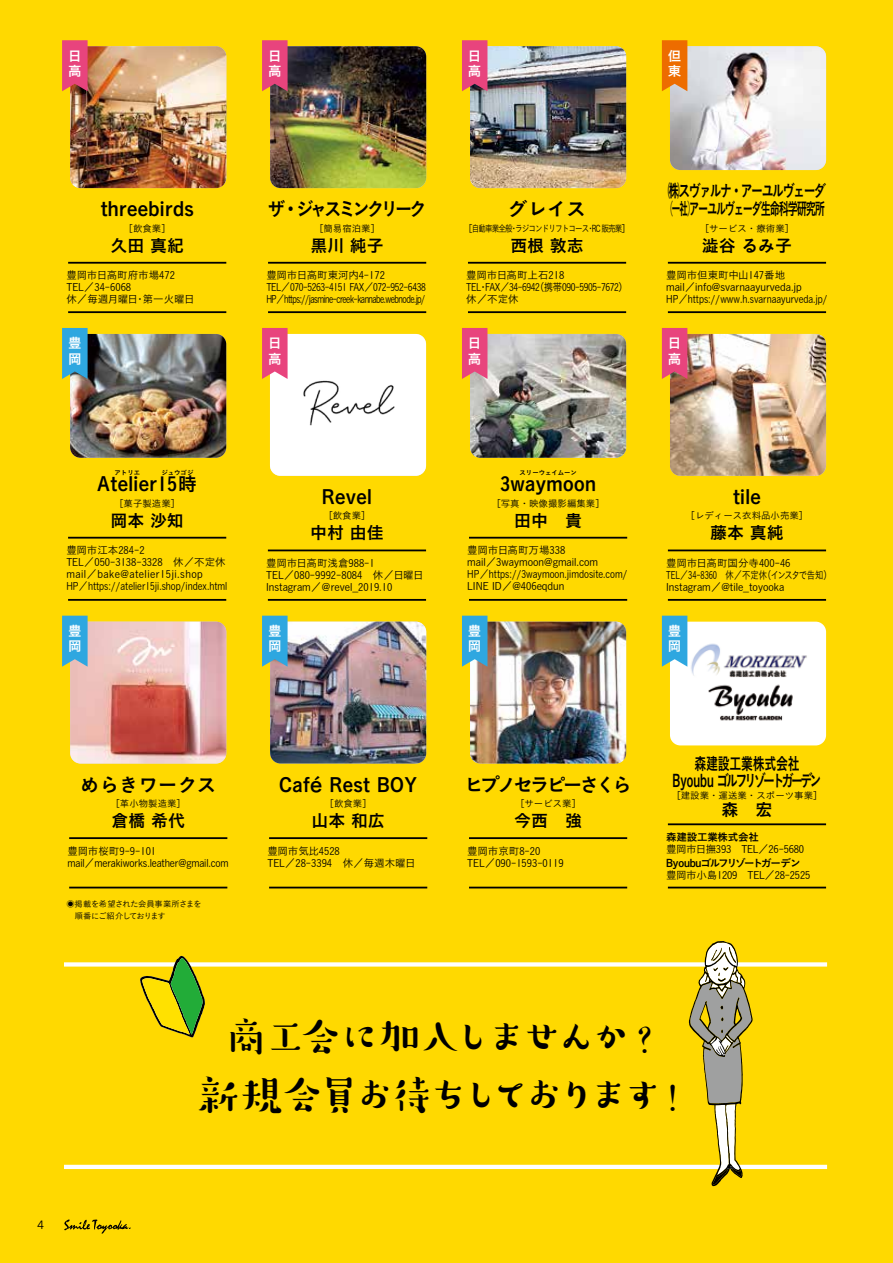
<style>
.page{position:relative;width:893px;height:1263px;background:#ffd900}
.page>*{position:absolute;margin:0;border:0;box-sizing:border-box;transform-origin:0 0}
.t1{font:500 42.45px "Suzumushi Std";letter-spacing:-.17em;color:#000}
.t2{font:19.2px "Koburina Go Std W6";letter-spacing:.02em;color:#000}
.t3{font:19.2px "Koburina Go Std W6";letter-spacing:-.14em;color:#000}
.t4{font:19.2px "Koburina Go Std W6";letter-spacing:-.18em;color:#000;scale:.9 1}
.t5{font:19.2px "Koburina Go Std W6";letter-spacing:.02em;color:#000;scale:.9 1}
.t6{font:16.95px/18.9px "Koburina Go Std W6";letter-spacing:-.12em;color:#000;scale:.7 1}
.t7{font:16.95px "Koburina Go Std W6";letter-spacing:-.02em;color:#000}
.t8{font:16.95px "Koburina Go Std W1";color:#000;scale:.5 1}
.t9{font:13.5px/15.3px "Koburina Go Std W6";color:#fff}
.t10{font:12px "Avenir Next";color:#000}
.t11{font:10.5px/12px "Koburina Go Std W3";color:#000}
.t12{font:10.5px/12px "Koburina Go Std W3";letter-spacing:-.06em;color:#000}
.t13{font:10.5px "Koburina Go Std W3";letter-spacing:-.02em;color:#000}
.t14{font:10.5px/12px "Koburina Go Std W3";color:#000;scale:.8 1}
.t15{font:10.5px/12px "Koburina Go Std W3";letter-spacing:-.04em;color:#000}
.t16{font:10.5px "Koburina Go Std W6";letter-spacing:-.095em;color:#000}
.t17{font:10.5px "Koburina Go Std W3";letter-spacing:-.04em;color:#000;scale:.9 1}
.t18{font:10.5px "Koburina Go Std W6";letter-spacing:-.02em;color:#000}
.t19{font:10.5px/12px "Koburina Go Std W3";color:#000;scale:.9 1}
.t20{font:9.45px "Koburina Go Std W3";color:#000}
.t21{font:9.45px "Koburina Go Std W3";letter-spacing:-.12em;color:#000}
.t22{font:9.45px "Koburina Go Std W3";color:#000;scale:.8 1}
.t23{font:8.25px/12px "Koburina Go Std W3";letter-spacing:-.05em;color:#000}
.t24{font:6.45px "Koburina Go Std W6";color:#000}
.s1{font-family:"Koburina Go Std W1"}
</style>
<div class="page">
<hr style="left:64px;top:1165px;width:763px;height:4px;background:#fff">
<svg style="left:64px;top:962px;width:763px;height:4px;background:#fffbe9"></svg>
<img style="left:670px;top:334px;width:156px;height:142px">
<div style="left:270px;top:334px;width:156px;height:142px;background:#fff"></div>
<img style="left:670px;top:46px;width:156px;height:124px">
<div style="left:670px;top:622px;width:156px;height:123px;background:#fff;border-radius:10px"></div>
<img style="left:687px;top:637px;width:120px;height:84px">
<img style="left:470px;top:334px;width:156px;height:124px">
<img style="left:470px;top:46px;width:156px;height:142px">
<img style="left:470px;top:622px;width:156px;height:141px">
<img style="left:270px;top:622px;width:156px;height:141px">
<img style="left:70px;top:622px;width:156px;height:141px">
<img style="left:270px;top:46px;width:156px;height:142px">
<img style="left:70px;top:334px;width:156px;height:124px">
<img style="left:70px;top:46px;width:156px;height:142px">
<svg style="left:140px;top:956px;width:65px;height:81px"></svg>
<svg style="left:689px;top:941px;width:64px;height:245px"></svg>
<svg style="left:64px;top:1219px;width:67px;height:15px"></svg>
<svg style="left:662px;top:40px;width:25px;height:51px"></svg>
<hr style="left:668px;top:549px;width:158px;height:2px;background:#000">
<hr style="left:668px;top:599px;width:158px;height:2px;background:#000">
<hr style="left:469px;top:537px;width:158px;height:2px;background:#000">
<hr style="left:469px;top:599px;width:158px;height:2px;background:#000">
<hr style="left:268px;top:549px;width:158px;height:2px;background:#000">
<hr style="left:268px;top:599px;width:158px;height:2px;background:#000">
<hr style="left:668px;top:262px;width:158px;height:2px;background:#000">
<hr style="left:668px;top:311px;width:158px;height:2px;background:#000">
<hr style="left:668px;top:823px;width:158px;height:2px;background:#000">
<hr style="left:668px;top:887px;width:158px;height:1px;background:#000">
<hr style="left:468px;top:262px;width:158px;height:2px;background:#000">
<hr style="left:468px;top:311px;width:158px;height:2px;background:#000">
<hr style="left:469px;top:837px;width:158px;height:2px;background:#000">
<hr style="left:469px;top:887px;width:158px;height:1px;background:#000">
<hr style="left:269px;top:837px;width:158px;height:2px;background:#000">
<hr style="left:269px;top:887px;width:158px;height:1px;background:#000">
<hr style="left:69px;top:837px;width:158px;height:2px;background:#000">
<hr style="left:69px;top:887px;width:158px;height:1px;background:#000">
<hr style="left:268px;top:262px;width:158px;height:2px;background:#000">
<hr style="left:268px;top:311px;width:158px;height:2px;background:#000">
<hr style="left:68px;top:537px;width:158px;height:2px;background:#000">
<hr style="left:68px;top:599px;width:158px;height:2px;background:#000">
<hr style="left:68px;top:262px;width:158px;height:2px;background:#000">
<hr style="left:68px;top:311px;width:158px;height:2px;background:#000">
<svg style="left:62px;top:616px;width:26px;height:51px"></svg>
<svg style="left:62px;top:328px;width:26px;height:51px"></svg>
<svg style="left:262px;top:616px;width:26px;height:51px"></svg>
<svg style="left:462px;top:616px;width:25px;height:51px"></svg>
<svg style="left:662px;top:616px;width:25px;height:51px"></svg>
<svg style="left:662px;top:328px;width:25px;height:51px"></svg>
<svg style="left:462px;top:328px;width:25px;height:51px"></svg>
<svg style="left:462px;top:40px;width:25px;height:51px"></svg>
<svg style="left:262px;top:328px;width:26px;height:51px"></svg>
<svg style="left:262px;top:40px;width:26px;height:51px"></svg>
<svg style="left:62px;top:40px;width:26px;height:51px"></svg>
<p class="t9" style="left:68px;top:48px;width:14px">日高</p>
<p class="t9" style="left:268px;top:48px;width:14px">日高</p>
<p class="t9" style="left:468px;top:48px;width:14px">日高</p>
<p class="t9" style="left:668px;top:48px;width:15px">但東</p>
<h2 class="t2" style="left:101px;top:194px;width:95px">threebirds</h2>
<p class="t20" style="left:124px;top:221px;width:49px">［飲食業[</p>
<h3 class="t7" style="left:110px;top:232px;width:75px">久田真紀</h3>
<p class="t11" style="left:66px;top:269px;width:110px">豊岡市日高町府市場472<br>TEL／34-6068</p>
<p class="t11" style="left:66px;top:293px;width:130px">休／毎週月曜日第一火曜日</p>
<p class="t11" style="left:135px;top:293px;width:12px">・</p>
<p class="t9" style="left:68px;top:336px;width:14px">豊岡</p>
<h2 class="t5" style="left:268px;top:194px;width:21px">ザ</h2>
<h2 class="t4" style="left:296px;top:194px;width:146px">ジャスミンクリーク</h2>
<h2 class="t5" style="left:282px;top:194px;width:21px">・</h2>
<p class="t20" style="left:314px;top:221px;width:68px">［簡易宿泊業[</p>
<h3 class="t7" style="left:310px;top:232px;width:75px">黒川純子</h3>
<p class="t12" style="left:266px;top:269px;width:161px">豊岡市日高町東河内4-172<br>TEL／070-5263-4151 FAX／072-952-6438<br>HP／https://jasmine-creek-kannabe.webnode /j p.</p>
<h2 class="t2" style="left:508px;top:194px;width:79px">グレイス</h2>
<p class="t21" style="left:463px;top:221px;width:169px">［自動車業全般ラジコンドリフトコース RC 販売業[</p>
<p class="t22" style="left:510px;top:221px;width:11px">・</p>
<h3 class="t7" style="left:510px;top:232px;width:75px">西根敦志</h3>
<p class="t15" style="left:535px;top:269px;width:95px;text-indent:-69px">豊岡市日高町上石218<br>（携帯090-5905-7672(</p>
<p class="t22" style="left:587px;top:221px;width:11px">・</p>
<p class="t17" style="left:466px;top:279px;width:83px">TEL FAX／34-6942</p>
<p class="t19" style="left:466px;top:281px;width:60px;text-indent:12px">・<br>休／不定休</p>
<h3 class="t6" style="left:665px;top:181px;width:232px">㈱スヴァルナ・アーユルヴェーダ<span class="s1">（</span>一社アーユルヴェーダ生命科学研究所</h3>
<h3 class="t8" style="left:687px;top:196px;width:19px">）</h3>
<p class="t20" style="left:700px;top:221px;width:96px">［サービス・療術業[</p>
<h3 class="t7" style="left:702px;top:232px;width:92px">澁谷るみ子</h3>
<p class="t11" style="left:666px;top:269px;width:163px">豊岡市但東町中山147番地<br>mail／info@svarnaayurveda j p.<br>HP／https://www .h. svarnaayurveda j p. /</p>
<p class="t9" style="left:268px;top:336px;width:14px">日高</p>
<p class="t9" style="left:468px;top:336px;width:14px">日高</p>
<p class="t9" style="left:668px;top:336px;width:14px">日高</p>
<p class="t24" style="left:161px;top:467px;width:33px">ジュウゴジ</p>
<p class="t20" style="left:114px;top:496px;width:68px">［菓子製造業[</p>
<h3 class="t7" style="left:110px;top:507px;width:75px">岡本沙知</h3>
<p class="t11" style="left:66px;top:544px;width:162px">豊岡市江本284-2<br>TEL／050-3138-3328　休／不定休mail／bake@atelier15 .j i shop<br>HP／https://atelier15 .j i shop/index.html</p>
<p class="t24" style="left:115px;top:467px;width:27px">アトリエ</p>
<h2 class="t2" style="left:97px;top:469px;width:101px">Atelier1 時5</h2>
<h2 class="t2" style="left:322px;top:482px;width:52px">Revel</h2>
<p class="t20" style="left:323px;top:509px;width:49px">［飲食業[</p>
<h3 class="t7" style="left:310px;top:520px;width:75px">中村由佳</h3>
<p class="t11" style="left:266px;top:557px;width:159px">豊岡市日高町浅倉988-1<br>TEL／080-9992-8084　休／日曜日<br>Instagram／＠revel_2019.10</p>
<p class="t24" style="left:520px;top:467px;width:59px">スリーウェイムーン</p>
<h2 class="t2" style="left:500px;top:469px;width:97px">3waymoon</h2>
<p class="t20" style="left:491px;top:496px;width:115px">［写真・映像撮影編集業[</p>
<h3 class="t7" style="left:514px;top:507px;width:69px">田中　貴</h3>
<p class="t11" style="left:467px;top:544px;width:162px">豊岡市日高町万場338<br>mail／3waymoon@gmail.com<br>HP／https://3waymoon.jimdosite.com/<br>LINE ID／@406eqdun</p>
<h2 class="t2" style="left:733px;top:482px;width:29px">tile</h2>
<p class="t20" style="left:685px;top:509px;width:124px">［レディース衣料品小売業[</p>
<h3 class="t7" style="left:710px;top:520px;width:75px">藤本真純</h3>
<p class="t11" style="left:763px;top:557px;width:71px;text-indent:-97px">豊岡市日高町国分寺400-46<br>（インスタで告知(</p>
<p class="t14" style="left:666px;top:569px;width:149px">TEL／34-8360　休／不定休<br>Instagram／@tile_toyooka</p>
<p class="t9" style="left:68px;top:624px;width:14px">豊岡</p>
<p class="t9" style="left:268px;top:624px;width:14px">豊岡</p>
<p class="t9" style="left:468px;top:624px;width:14px">豊岡</p>
<p class="t9" style="left:668px;top:624px;width:14px">豊岡</p>
<h2 class="t2" style="left:80px;top:769px;width:138px">めらきワークス</h2>
<p class="t20" style="left:110px;top:796px;width:77px">［革小物製造業[</p>
<h3 class="t7" style="left:112px;top:808px;width:75px">倉橋希代</h3>
<p class="t11" style="left:67px;top:844px;width:163px">豊岡市桜町9-9-101<br>mail／merakiworks.leather@gmail.com</p>
<p class="t23" style="left:66px;top:898px;width:137px">◉掲載を希望された会員事業所さまを　順番にご紹介しております</p>
<h2 class="t2" style="left:279px;top:769px;width:139px">Café Rest BOY</h2>
<p class="t20" style="left:325px;top:796px;width:49px">［飲食業[</p>
<h3 class="t7" style="left:311px;top:808px;width:75px">山本和広</h3>
<p class="t11" style="left:267px;top:844px;width:150px">豊岡市気比4528<br>TEL／28-3394　休／毎週木曜日</p>
<h2 class="t3" style="left:464px;top:769px;width:169px">ヒプノセラピーさくら</h2>
<p class="t20" style="left:515px;top:796px;width:68px">［サービス業[</p>
<h3 class="t7" style="left:514px;top:808px;width:69px">今西　強</h3>
<p class="t11" style="left:467px;top:844px;width:98px">豊岡市京町8-20<br>TEL／090-1593-0119</p>
<h3 class="t6" style="left:672px;top:755px;width:214px;line-height:16.8px;text-align:center">森建設工業株式会社<br>Byo u b u ゴルフリゾートガーデン</h3>
<p class="t20" style="left:671px;top:788px;width:153px">［建設業・運送業・スポーツ事業[</p>
<h3 class="t7" style="left:721px;top:796px;width:52px">森　宏</h3>
<p class="t18" style="left:666px;top:829px;width:94px">森建設工業株式会社</p>
<p class="t13" style="left:666px;top:841px;width:139px">豊岡市日撫393　TEL／26-5680</p>
<p class="t16" style="left:666px;top:855px;width:136px">Byoubuゴルフリゾートガーデン</p>
<p class="t13" style="left:666px;top:867px;width:146px">豊岡市小島1209　TEL／28-2525</p>
<h1 class="t1" style="left:225px;top:1009px;width:408px">商工会に加入しませんか</h1>
<h1 class="t1" style="left:623px;top:1009px;width:44px">?</h1>
<h1 class="t1" style="left:197px;top:1067px;width:468px">新規会員お待ちしております</h1>
<h1 class="t1" style="left:651px;top:1067px;width:44px">!</h1>
<p class="t10" style="left:37px;top:1215px;width:8px">4</p>
</div>
